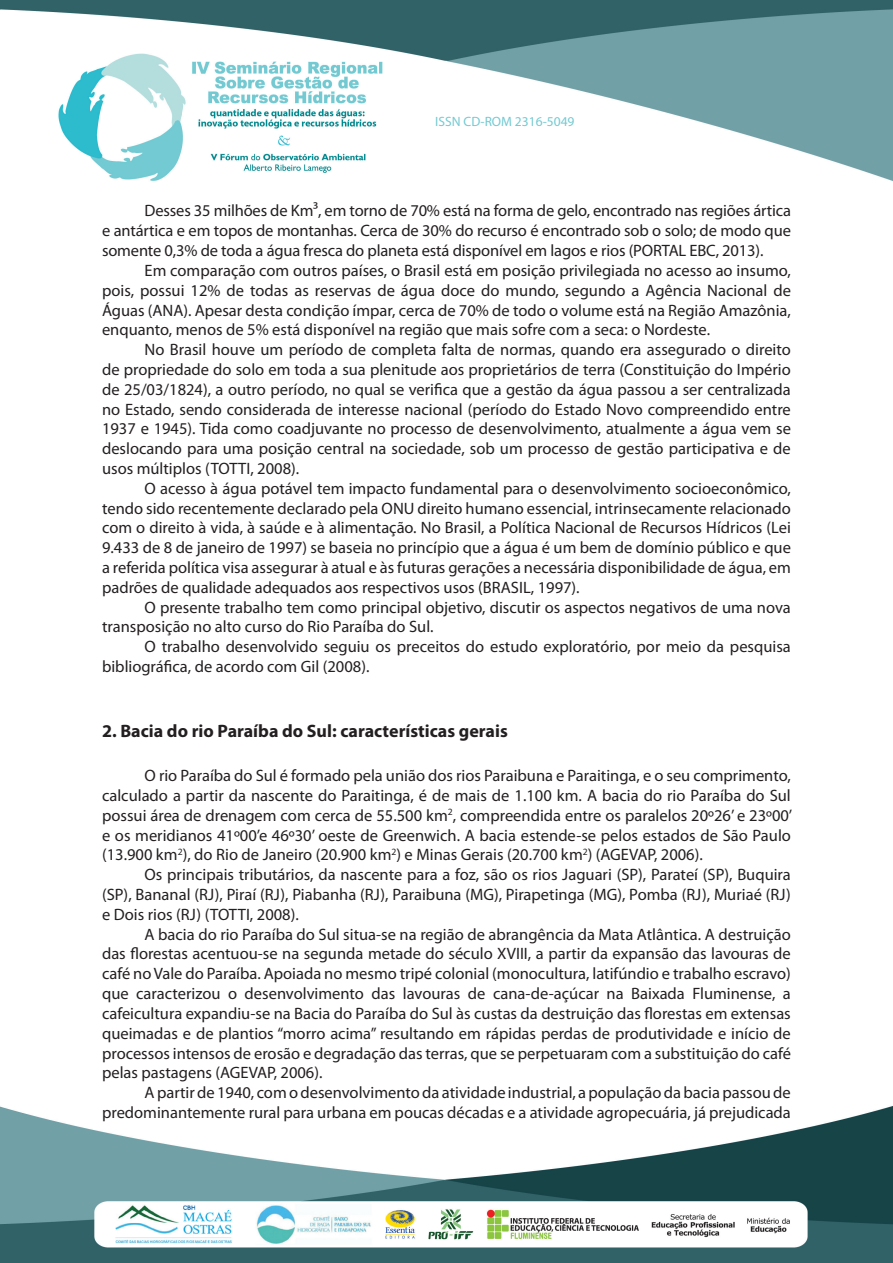
<style>
.page{position:relative;width:893px;height:1263px;background:#fff}
.page>*{position:absolute;margin:0;border:0;box-sizing:border-box;transform-origin:0 0}
.t1{font:700 18px "Myriad Pro";color:#231f20}
.t2{font:16.5px/19.8px "Myriad Pro";color:#231f20;text-align:justify}
.t3{font:13.5px "Myriad Pro";color:#73cad2}
</style>
<div class="page">
<img style="left:0;top:1106px;width:893px;height:157px">
<img style="left:0;top:0;width:893px;height:181px">
<p class="t3" style="left:435px;top:113px;width:141px">ISSN CD-ROM 2316-5049</p>
<p class="t2" style="left:102px;top:201px;width:690px;text-indent:43px">Desses 35 milhões de Km³, em torno de 70% está na forma de gelo, encontrado nas regiões ártica e antártica e em topos de montanhas. Cerca de 30% do recurso é encontrado sob o solo; de modo que somente 0,3% de toda a água fresca do planeta está disponível em lagos e rios (PORTAL EBC, 2013).</p>
<p class="t2" style="left:102px;top:260px;width:690px;text-indent:43px">Em comparação com outros países, o Brasil está em posição privilegiada no acesso ao insumo, pois, possui 12% de todas as reservas de água doce do mundo, segundo a Agência Nacional de Águas (ANA). Apesar desta condição ímpar, cerca de 70% de todo o volume está na Região Amazônia, enquanto, menos de 5% está disponível na região que mais sofre com a seca: o Nordeste.</p>
<p class="t2" style="left:102px;top:339px;width:690px;text-indent:43px">No Brasil houve um período de completa falta de normas, quando era assegurado o direito de propriedade do solo em toda a sua plenitude aos proprietários de terra (Constituição do Império de 25/03/1824), a outro período, no qual se verifica que a gestão da água passou a ser centralizada no Estado, sendo considerada de interesse nacional (período do Estado Novo compreendido entre 1937 e 1945). Tida como coadjuvante no processo de desenvolvimento, atualmente a água vem se deslocando para uma posição central na sociedade, sob um processo de gestão participativa e de usos múltiplos (TOTTI, 2008).</p>
<p class="t2" style="left:102px;top:478px;width:690px;text-indent:43px">O acesso à água potável tem impacto fundamental para o desenvolvimento socioeconômico, tendo sido recentemente declarado pela ONU direito humano essencial, intrinsecamente relacionado com o direito à vida, à saúde e à alimentação. No Brasil, a Política Nacional de Recursos Hídricos (Lei 9.433 de 8 de janeiro de 1997) se baseia no princípio que a água é um bem de domínio público e que a referida política visa assegurar à atual e às futuras gerações a necessária disponibilidade de água, em padrões de qualidade adequados aos respectivos usos (BRASIL, 1997).</p>
<p class="t2" style="left:102px;top:597px;width:690px;text-indent:43px">O presente trabalho tem como principal objetivo, discutir os aspectos negativos de uma nova transposição no alto curso do Rio Paraíba do Sul.</p>
<p class="t2" style="left:102px;top:636px;width:690px;text-indent:43px">O trabalho desenvolvido seguiu os preceitos do estudo exploratório, por meio da pesquisa bibliográfica, de acordo com Gil (2008).</p>
<p class="t1" style="left:102px;top:720px;width:407px">2. Bacia do rio Paraíba do Sul: características gerais</p>
<p class="t2" style="left:102px;top:765px;width:692px;text-indent:43px">O rio Paraíba do Sul é formado pela união dos rios Paraibuna e Paraitinga, e o seu comprimento, calculado a partir da nascente do Paraitinga, é de mais de 1.100 km. A bacia do rio Paraíba do Sul possui área de drenagem com cerca de 55.500 km<sup>2</sup>, compreendida entre os paralelos 20º26’ e 23º00’ e os meridianos 41º00’e 46º30’ oeste de Greenwich. A bacia estende-se pelos estados de São Paulo (13.900 km<sup>2</sup>), do Rio de Janeiro (20.900 km<sup>2</sup>) e Minas Gerais (20.700 km<sup>2</sup>) (AGEVAP, 2006).</p>
<p class="t2" style="left:102px;top:864px;width:690px;text-indent:43px">Os principais tributários, da nascente para a foz, são os rios Jaguari (SP), Parateí (SP), Buquira (SP), Bananal (RJ), Piraí (RJ), Piabanha (RJ), Paraibuna (MG), Pirapetinga (MG), Pomba (RJ), Muriaé (RJ) e Dois rios (RJ) (TOTTI, 2008).</p>
<p class="t2" style="left:102px;top:924px;width:690px;text-indent:43px">A bacia do rio Paraíba do Sul situa-se na região de abrangência da Mata Atlântica. A destruição das florestas acentuou-se na segunda metade do século XVIII, a partir da expansão das lavouras de café no Vale do Paraíba. Apoiada no mesmo tripé colonial (monocultura, latifúndio e trabalho escravo) que caracterizou o desenvolvimento das lavouras de cana-de-açúcar na Baixada Fluminense, a cafeicultura expandiu-se na Bacia do Paraíba do Sul às custas da destruição das florestas em extensas queimadas e de plantios “morro acima” resultando em rápidas perdas de produtividade e início de processos intensos de erosão e degradação das terras, que se perpetuaram com a substituição do café pelas pastagens (AGEVAP, 2006).</p>
<p class="t2" style="left:102px;top:1082px;width:690px;text-align:right">A partir de 1940, com o desenvolvimento da atividade industrial, a população da bacia passou de predominantemente rural para urbana em poucas décadas e a atividade agropecuária, já prejudicada</p>
</div>
